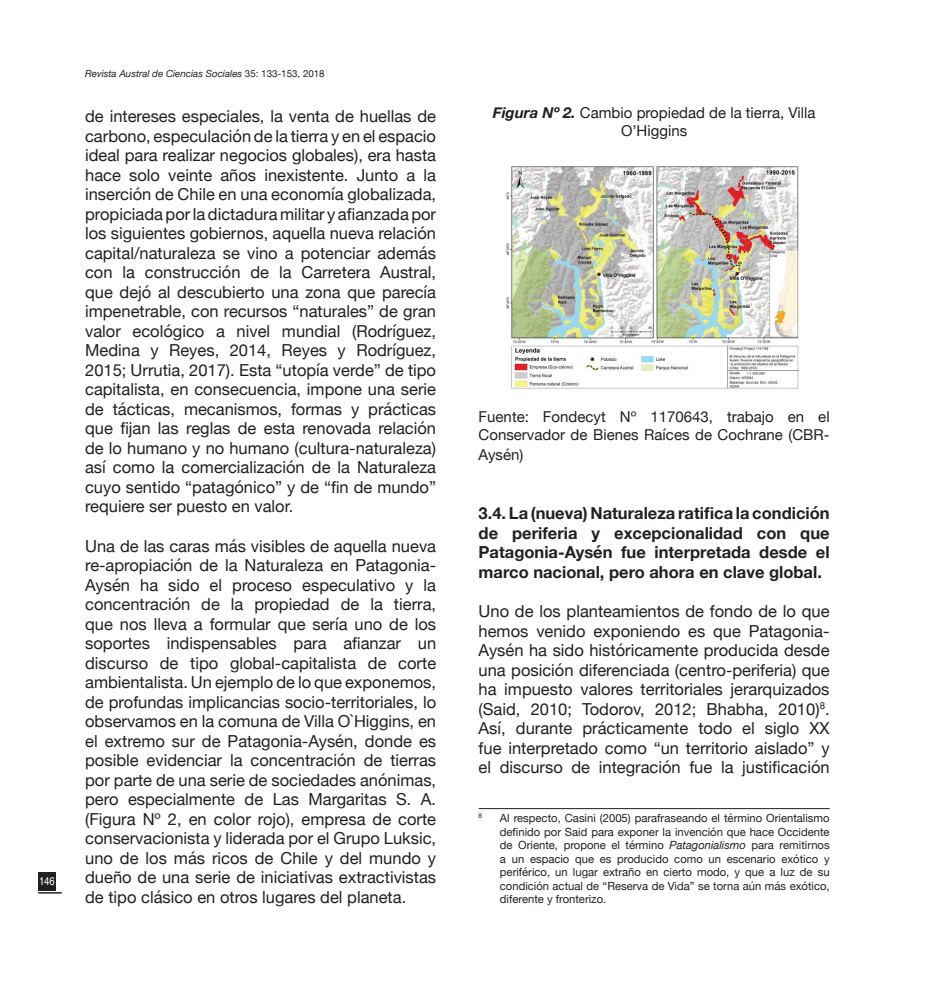
<style>
.page{position:relative;width:936px;height:1000px;background:#fff}
.page>*{position:absolute;margin:0;border:0;box-sizing:border-box;transform-origin:0 0}
.t1{font:16.5px/19.5px "Helvetica Neue";color:#231f20;text-align:justify}
.t2{font:700 16.5px/19.5px "Helvetica Neue";color:#231f20;text-align:justify}
.t3{font:15px/18px "Helvetica Neue";color:#231f20;text-align:center}
.t4{font:11.25px/13.5px "Helvetica Neue";color:#231f20;text-align:justify}
.t5{font:11.25px "Helvetica LT Std";color:#fff;scale:.85 1}
.t6{font:italic 9.75px "Helvetica Neue";color:#231f20}
.t7{font:6.6px "Helvetica Neue";color:#231f20}
.s1{font-style:normal}
.s2{font-weight:700;font-style:italic}
.s3{font-style:italic}
</style>
<div class="page">
<div style="left:38px;top:872px;width:18px;height:18px;background:#231f20"></div>
<hr style="left:38px;top:891px;width:24px;height:2px;background:#231f20">
<hr style="left:478px;top:808px;width:351px;height:1px;background:#231f20">
<img style="left:506px;top:166px;width:293px;height:223px">
<p class="t5" style="left:39px;top:874px;width:20px">146</p>
<p class="t6" style="left:85px;top:66px;width:241px">Revista Austral de Ciencias Sociales <span class="s1">35: 133-153, 2018</span></p>
<p class="t1" style="left:85px;top:107px;width:352px">de intereses especiales, la venta de huellas de carbono, especulación de la tierra y en el espacio ideal para realizar negocios globales), era hasta hace solo veinte años inexistente. Junto a la inserción de Chile en una economía globalizada, propiciada porla dictadura militar y afianzada por los siguientes gobiernos, aquella nueva relación capital/naturaleza se vino a potenciar además con la construcción de la Carretera Austral, que dejó al descubierto una zona que parecía impenetrable, con recursos “naturales” de gran valor ecológico a nivel mundial (Rodríguez, Medina y Reyes, 2014, Reyes y Rodríguez, 2015; Urrutia, 2017). Esta “utopía verde” de tipo capitalista, en consecuencia, impone una serie de tácticas, mecanismos, formas y prácticas que fijan las reglas de esta renovada relación de lo humano y no humano (cultura-naturaleza) así como la comercialización de la Naturaleza cuyo sentido “patagónico” y de “fin de mundo” requiere ser puesto en valor.</p>
<p class="t1" style="left:85px;top:536px;width:352px">Una de las caras más visibles de aquella nueva re-apropiación de la Naturaleza en Patagonia-Aysén ha sido el proceso especulativo y la concentración de la propiedad de la tierra, que nos lleva a formular que sería uno de los soportes indispensables para afianzar un discurso de tipo global-capitalista de corte ambientalista. Un ejemplo de lo que exponemos, de profundas implicancias socio-territoriales, lo observamos en la comuna de Villa O`Higgins, en el extremo sur de Patagonia-Aysén, donde es posible evidenciar la concentración de tierras por parte de una serie de sociedades anónimas, pero especialmente de Las Margaritas S. A. (Figura Nº 2, en color rojo), empresa de corte conservacionista y liderada por el Grupo Luksic, uno de los más ricos de Chile y del mundo y dueño de una serie de iniciativas extractivistas de tipo clásico en otros lugares del planeta.</p>
<p class="t3" style="left:493px;top:104px;width:324px"><span class="s2">Figura Nº 2.</span> Cambio propiedad de la tierra, Villa<br>O’Higgins</p>
<p class="t3" style="left:478px;top:408px;width:352px;text-align:left">Fuente: Fondecyt Nº 1170643, trabajo en el<br>Conservador de Bienes Raíces de Cochrane (CBR-</p>
<p class="t3" style="left:478px;top:446px;width:46px">Aysén)</p>
<p class="t2" style="left:478px;top:504px;width:352px">3.4. La (nueva) Naturaleza ratifica la condición de periferia y excepcionalidad con que Patagonia-Aysén fue interpretada desde el marco nacional, pero ahora en clave global.</p>
<p class="t1" style="left:478px;top:602px;width:352px">Uno de los planteamientos de fondo de lo que hemos venido exponiendo es que Patagonia-Aysén ha sido históricamente producida desde una posición diferenciada (centro-periferia) que ha impuesto valores territoriales jerarquizados (Said, 2010; Todorov, 2012; Bhabha, 2010)<sup>8</sup>.<br>Así, durante prácticamente todo el siglo XX fue interpretado como “un territorio aislado” y el discurso de integración fue la justificación</p>
<p class="t7" style="left:478px;top:811px;width:5px">8</p>
<p class="t4" style="left:500px;top:811px;width:331px">Al respecto, Casini (2005) parafraseando el término Orientalismo definido por Said para exponer la invención que hace Occidente de Oriente, propone el término <span class="s3">Patagonialismo</span> para remitirnos a un espacio que es producido como un escenario exótico y periférico, un lugar extraño en cierto modo, y que a luz de su condición actual de “Reserva de Vida” se torna aún más exótico, diferente y fronterizo.</p>
</div>
